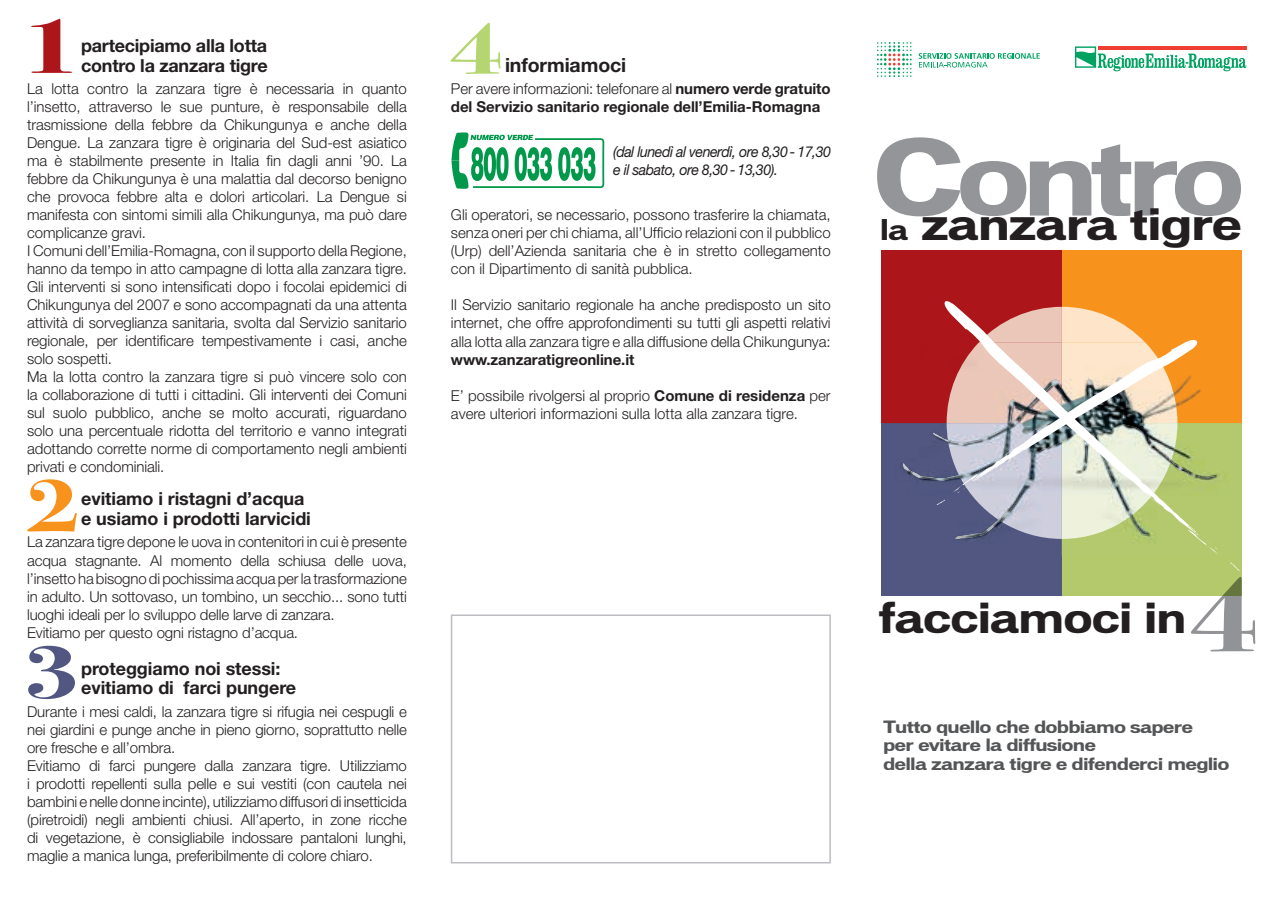
<style>
.page{position:relative;width:1286px;height:900px;background:#fff}
.page>*{position:absolute;margin:0;border:0;box-sizing:border-box;transform-origin:0 0}
.t1{font:111.15px "Bodoni Svty Two ITCTT Bold";color:#919396;scale:1.1 1}
.t2{font:100.35px "Vonnes TT Bold";letter-spacing:-.08em;color:#939598;scale:1.13 1}
.t3{font:42.3px "Vonnes TT Bold";letter-spacing:-.035em;color:#231f20;scale:1.13 1}
.t4{font:40.5px "Vonnes TT Bold";letter-spacing:-.035em;color:#231f20;scale:1.11 1}
.t5{font:700 19.5px "Helvetica Neue";letter-spacing:-.005em;color:#231f20}
.t6{font:700 18px/19.5px "Helvetica Neue";letter-spacing:-.005em;color:#231f20}
.t7{font:16.2px/18.6px "Vonnes TT Bold";letter-spacing:-.045em;color:#545557;scale:1.13 1}
.t8{font:300 15px/18px "Helvetica Neue";letter-spacing:-.005em;color:#231f20}
.t9{font:700 15px "Helvetica Neue CE";letter-spacing:-.005em;color:#231f20}
.t10{font:italic 15px/18px "Helvetica Neue";letter-spacing:-.035em;color:#231f20;scale:.95 1}
.s1{font-family:"Helvetica Neue CE";font-weight:700}
.s2{font-size:27.15px}
</style>
<div class="page">
<div style="left:880px;top:410px;width:183px;height:185px;background:#515781"></div>
<div style="left:880px;top:250px;width:182px;height:173px;background:#ac1519"></div>
<div style="left:1061px;top:250px;width:180px;height:173px;background:#f7931d"></div>
<div style="left:1061px;top:423px;width:180px;height:172px;background:#b3c96c"></div>
<svg style="left:1230px;top:562px;width:10px;height:10px"></svg>
<svg style="left:902px;top:307px;width:317px;height:248px"></svg>
<svg style="left:1075px;top:46px;width:170px;height:25px"></svg>
<svg style="left:918px;top:53px;width:121px;height:15px"></svg>
<svg style="left:876px;top:42px;width:35px;height:35px"></svg>
<svg style="left:31px;top:19px;width:41px;height:54px"></svg>
<svg style="left:27px;top:479px;width:50px;height:52px"></svg>
<svg style="left:450px;top:23px;width:50px;height:51px"></svg>
<svg style="left:451px;top:132px;width:153px;height:57px"></svg>
<svg style="left:28px;top:645px;width:47px;height:53px"></svg>
<div style="left:451px;top:614px;width:379px;height:249px;border:2px solid #bcbdc0"></div>
<p class="t6" style="left:81px;top:35px;width:188px">partecipiamo alla lotta contro la zanzara tigre</p>
<p class="t8" style="left:27px;top:79px;width:381px">La lotta contro la zanzara tigre è necessaria in quanto l’insetto, attraverso le sue punture, è responsabile della trasmissione della febbre da Chikungunya e anche della Dengue. La zanzara tigre è originaria del Sud-est asiatico ma è stabilmente presente in Italia fin dagli anni ’90. La febbre da Chikungunya è una malattia dal decorso benigno che provoca febbre alta e dolori articolari. La Dengue si manifesta con sintomi simili alla Chikungunya, ma può dare complicanze gravi.<br>I Comuni dell’Emilia-Romagna, con il supporto della Regione, hanno da tempo in atto campagne di lotta alla zanzara tigre.<br>Gli interventi si sono intensificati dopo i focolai epidemici di Chikungunya del 2007 e sono accompagnati da una attenta attività di sorveglianza sanitaria, svolta dal Servizio sanitario regionale, per identificare tempestivamente i casi, anche solo sospetti.<br>Ma la lotta contro la zanzara tigre si può vincere solo con la collaborazione di tutti i cittadini. Gli interventi dei Comuni sul suolo pubblico, anche se molto accurati, riguardano solo una percentuale ridotta del territorio e vanno integrati adottando corrette norme di comportamento negli ambienti privati e condominiali.</p>
<p class="t6" style="left:81px;top:488px;width:231px">evitiamo i ristagni d’acqua e usiamo i prodotti larvicidi</p>
<p class="t8" style="left:27px;top:532px;width:381px">La zanzara tigre depone le uova in contenitori in cui è presente acqua stagnante. Al momento della schiusa delle uova, l’insetto ha bisogno di pochissima acqua per la trasformazione in adulto. Un sottovaso, un tombino, un secchio... sono tutti luoghi ideali per lo sviluppo delle larve di zanzara.<br>Evitiamo per questo ogni ristagno d’acqua.</p>
<p class="t6" style="left:81px;top:657px;width:217px">proteggiamo noi stessi: evitiamo di farci pungere</p>
<p class="t8" style="left:27px;top:701px;width:381px">Durante i mesi caldi, la zanzara tigre si rifugia nei cespugli e nei giardini e punge anche in pieno giorno, soprattutto nelle ore fresche e all’ombra.<br>Evitiamo di farci pungere dalla zanzara tigre. Utilizziamo i prodotti repellenti sulla pelle e sui vestiti (con cautela nei bambini e nelle donne incinte), utilizziamo diffusori di insetticida (piretroidi) negli ambienti chiusi. All’aperto, in zone ricche di vegetazione, è consigliabile indossare pantaloni lunghi, maglie a manica lunga, preferibilmente di colore chiaro.</p>
<h3 class="t5" style="left:505px;top:53px;width:123px">informiamoci</h3>
<p class="t8" style="left:451px;top:79px;width:381px">Per avere informazioni: telefonare al <span class="s1">numero verde gratuito</span></p>
<p class="t9" style="left:451px;top:98px;width:371px">del Servizio sanitario regionale dell’Emilia-Romagna</p>
<p class="t10" style="left:613px;top:142px;width:231px">(dal lunedì al venerdì, ore 8,30 - 17,30 e il sabato, ore 8,30 - 13,30).</p>
<p class="t8" style="left:451px;top:205px;width:381px;text-align:justify">Gli operatori, se necessario, possono trasferire la chiamata, senza oneri per chi chiama, all’Ufficio relazioni con il pubblico (Urp) dell’Azienda sanitaria che è in stretto collegamento con il Dipartimento di sanità pubblica.</p>
<p class="t8" style="left:451px;top:295px;width:381px;text-align:justify">Il Servizio sanitario regionale ha anche predisposto un sito internet, che offre approfondimenti su tutti gli aspetti relativi alla lotta alla zanzara tigre e alla diffusione della Chikungunya:</p>
<p class="t9" style="left:451px;top:350px;width:185px">www.zanzaratigreonline.it</p>
<p class="t8" style="left:451px;top:385px;width:381px">E’ possibile rivolgersi al proprio <span class="s1">Comune di residenza</span> per avere ulteriori informazioni sulla lotta alla zanzara tigre.</p>
<h2 class="t2" style="left:871px;top:99px;width:332px">Contro</h2>
<h2 class="t2" style="left:871px;top:118px;width:332px">Contro</h2>
<h3 class="t3" style="left:879px;top:179px;width:322px"><span class="s2">la</span> zanzara tigre</h3>
<h3 class="t3" style="left:879px;top:199px;width:322px"><span class="s2">la</span> zanzara tigre</h3>
<h1 class="t1" style="left:1189px;top:502px;width:64px">4</h1>
<h1 class="t1" style="left:1189px;top:521px;width:64px">4</h1>
<h3 class="t4" style="left:878px;top:574px;width:279px">facciamoci in</h3>
<h3 class="t4" style="left:878px;top:593px;width:279px">facciamoci in</h3>
<p class="t7" style="left:882px;top:716px;width:308px">Tutto quello che dobbiamo sapere<br>per evitare la diffusione<br>della zanzara tigre e difenderci meglio</p>
<p class="t7" style="left:882px;top:735px;width:276px">Tutto quello che dobbiamo sapere p r evitare la d ffusione</p>
</div>
